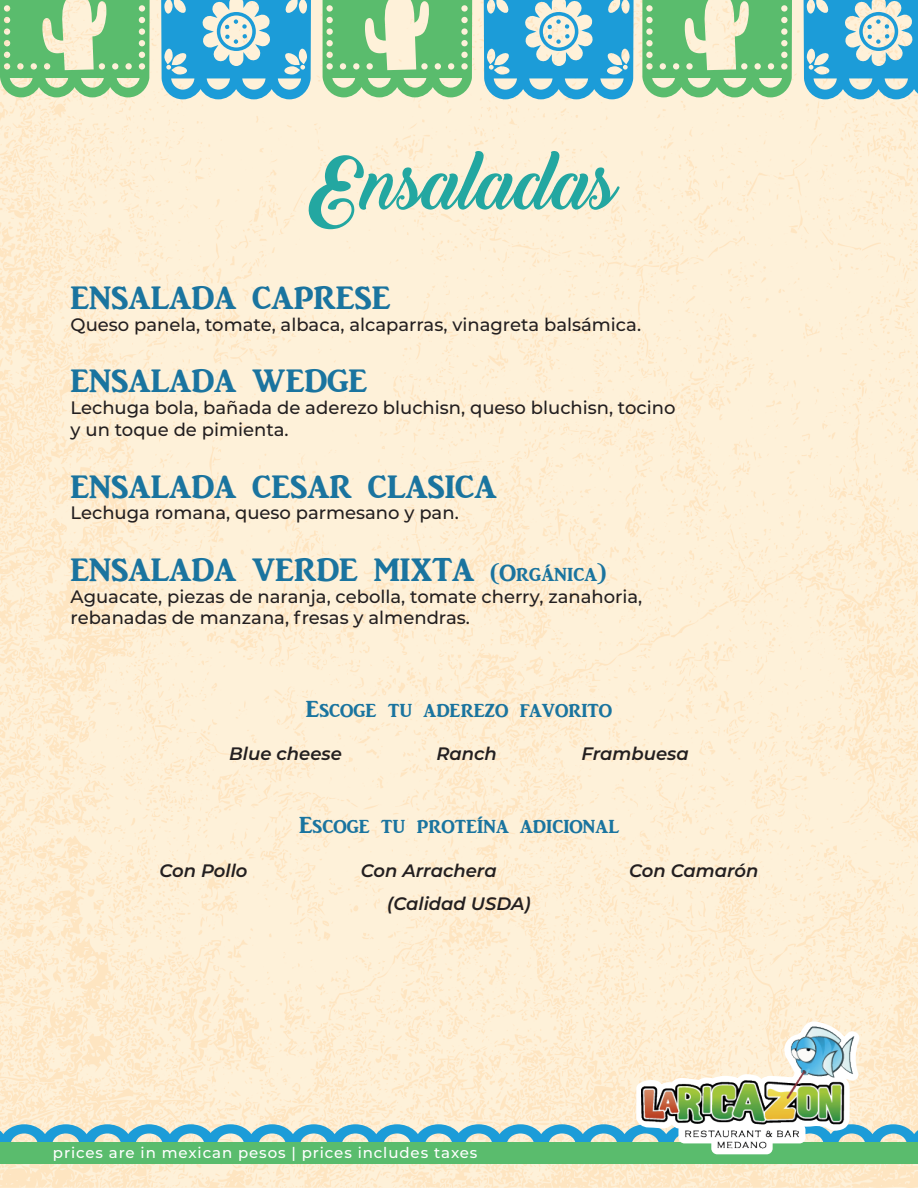
<style>
.page{position:relative;width:918px;height:1188px;background:#fff}
.page>*{position:absolute;margin:0;border:0;box-sizing:border-box;transform-origin:0 0}
.t1{font:72.45px "Backto Black Demo";color:#23a7a1}
.t2{font:33.6px "ARJULIAN";color:#1a749f}
.t3{font:24px "ARJULIAN";color:#1a749f}
.t4{font:500 18px/21.6px "Montserrat";color:#231f20}
.t5{font:italic 600 18px "Montserrat";color:#231f20}
.t6{font:500 15px "Montserrat";letter-spacing:.06em;color:#fff}
.s1{font-size:24px}
</style>
<div class="page">
<img style="left:0;top:0;width:918px;height:1188px">
<div style="left:0;top:1142px;width:464px;height:22px;background:#5abc6d"></div>
<div style="left:454px;top:1142px;width:464px;height:22px;background:#5abc6d"></div>
<svg style="left:0;top:1022px;width:918px;height:132px;background:#dce1c7"></svg>
<img style="left:642px;top:1027px;width:212px;height:121px">
<svg style="left:0;top:0;width:150px;height:97px;background:#8bcb8c"></svg>
<svg style="left:161px;top:0;width:150px;height:99px;background:#69b9d8"></svg>
<svg style="left:323px;top:0;width:149px;height:97px;background:#8ccc8d"></svg>
<svg style="left:484px;top:0;width:150px;height:99px;background:#68b8d7"></svg>
<svg style="left:642px;top:0;width:150px;height:97px;background:#8dcc8e"></svg>
<svg style="left:804px;top:0;width:114px;height:99px;background:#6ebad7"></svg>
<h1 class="t1" style="left:305px;top:142px;width:313px">Ensaladas</h1>
<h2 class="t2" style="left:71px;top:280px;width:322px">ENSALADA CAPRESE</h2>
<p class="t4" style="left:71px;top:313px;width:572px">Queso panela, tomate, albaca, alcaparras, vinagreta balsámica.</p>
<h2 class="t2" style="left:71px;top:363px;width:298px">ENSALADA WEDGE</h2>
<p class="t4" style="left:71px;top:396px;width:606px">Lechuga bola, bañada de aderezo bluchisn, queso bluchisn, tocino y un toque de pimienta.</p>
<h2 class="t2" style="left:71px;top:468px;width:428px">ENSALADA CESAR CLASICA</h2>
<p class="t4" style="left:71px;top:501px;width:390px">Lechuga romana, queso parmesano y pan.</p>
<h2 class="t2" style="left:71px;top:552px;width:537px">ENSALADA VERDE MIXTA <span class="s1">(Orgánica)</span></h2>
<p class="t4" style="left:71px;top:585px;width:573px">Aguacate, piezas de naranja, cebolla, tomate cherry, zanahoria, rebanadas de manzana, fresas y almendras.</p>
<h3 class="t3" style="left:306px;top:696px;width:308px">Escoge tu aderezo favorito</h3>
<p class="t5" style="left:229px;top:741px;width:114px">Blue cheese</p>
<p class="t5" style="left:436px;top:741px;width:62px">Ranch</p>
<p class="t5" style="left:581px;top:741px;width:109px">Frambuesa</p>
<h3 class="t3" style="left:299px;top:812px;width:321px">Escoge tu proteína adicional</h3>
<p class="t5" style="left:159px;top:857px;width:90px">Con Pollo</p>
<p class="t5" style="left:361px;top:857px;width:137px">Con Arrachera</p>
<p class="t5" style="left:629px;top:857px;width:131px">Con Camarón</p>
<p class="t5" style="left:387px;top:890px;width:145px">(Calidad USDA)</p>
<p class="t6" style="left:53px;top:1143px;width:426px">prices are in mexican pesos | prices includes taxes</p>
</div>
